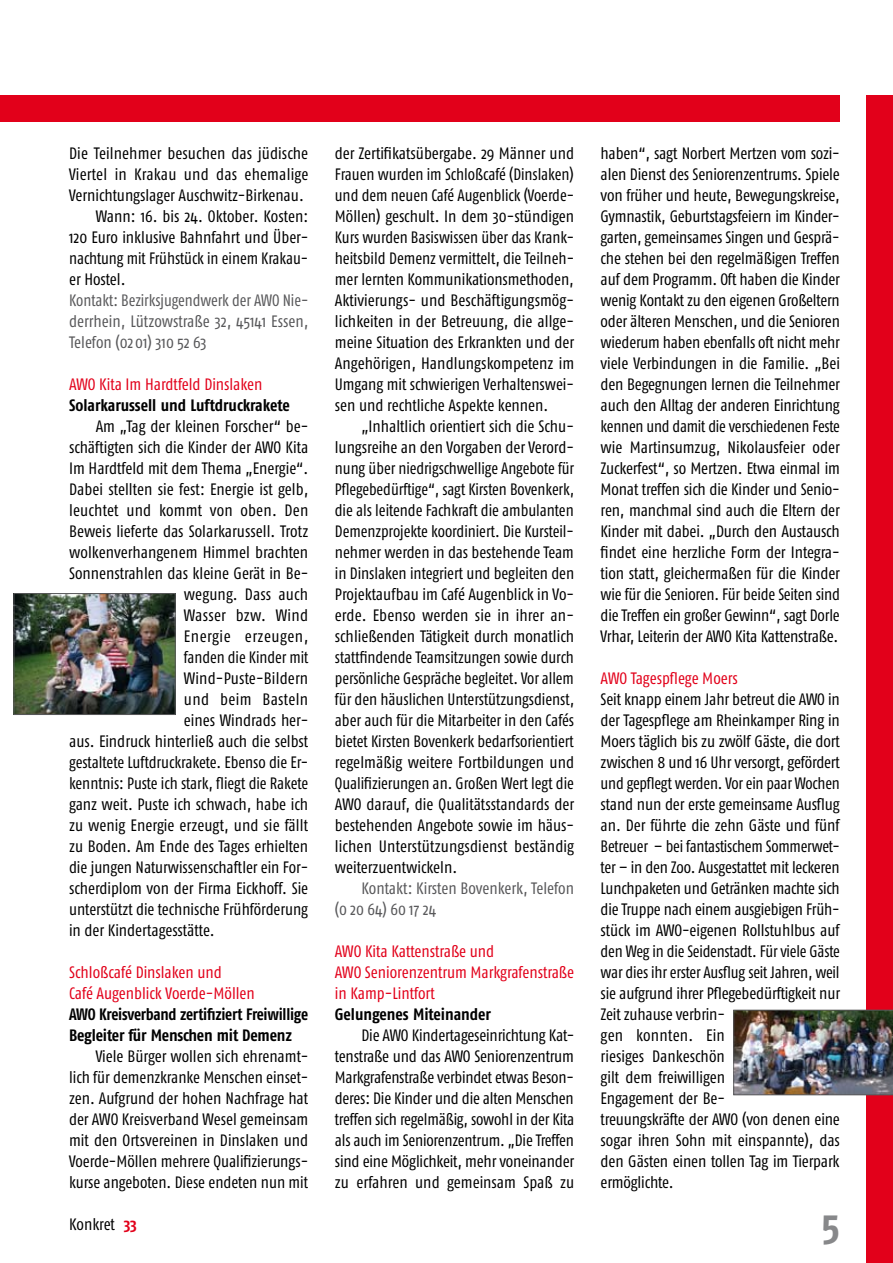
<style>
.page{position:relative;width:893px;height:1263px;background:#fff}
.page>*{position:absolute;margin:0;border:0;box-sizing:border-box;transform-origin:0 0}
.t1{font:700 42px "Fago Co";color:#87888a}
.t2{font:16.5px/21px "Fago Co";letter-spacing:-.005em;color:#000;text-align:justify}
.t3{font:16.5px/21px "Fago Co";color:#e2001a}
.t4{font:16.5px/21px "Fago Co";color:#58585a;text-align:justify;scale:.96 1}
.t5{font:700 16.5px/21px "Fago Co";letter-spacing:-.01em;color:#000;scale:.96 1}
.t6{font:700 16.5px "Fago Co";letter-spacing:-.01em;color:#000}
.t7{font:16.5px "Fago Co";letter-spacing:-.005em;color:#000;scale:.96 1}
.t8{font:16.5px/21px "Fago Co";color:#58585a}
.t9{font:16.5px "Fago Co";letter-spacing:.015em;color:#000}
.t10{font:16.5px "Fago Co";letter-spacing:.035em;color:#000}
.t11{font:16.5px "Fago Co";letter-spacing:.025em;color:#000}
.s1{font-weight:700;color:#e2001a}
</style>
<div class="page">
<div style="left:866px;top:96px;width:27px;height:1167px;background:#e2001a"></div>
<div style="left:0;top:96px;width:840px;height:26px;background:#e2001a"></div>
<img style="left:16px;top:595px;width:157px;height:118px">
<div style="left:14px;top:593px;width:161px;height:122px;border:1px solid #58585a"></div>
<img style="left:733px;top:1010px;width:160px;height:85px">
<p class="t2" style="left:69px;top:142px;width:241px">Die Teilnehmer besuchen das jüdische</p>
<p class="t2" style="left:69px;top:163px;width:241px">Viertel in Krakau und das ehemalige</p>
<p class="t2" style="left:69px;top:184px;width:236px">Vernichtungslager Auschwitz-Birkenau.</p>
<p class="t2" style="left:96px;top:205px;width:214px">Wann: 16. bis 24. Oktober. Kosten:</p>
<p class="t2" style="left:69px;top:226px;width:241px">120 Euro inklusive Bahnfahrt und Über-</p>
<p class="t7" style="left:69px;top:249px;width:251px">nachtung mit Frühstück in einem Krakau-</p>
<p class="t2" style="left:69px;top:268px;width:58px">er Hostel.</p>
<p class="t4" style="left:69px;top:289px;width:251px">Kontakt: Bezirksjugendwerk der AWO Nie&shy;derrhein, Lützowstraße 32, 45141 Essen, Telefon (0201) 310 52 63</p>
<p class="t3" style="left:69px;top:373px;width:195px">AWO Kita Im Hardtfeld Dinslaken</p>
<p class="t6" style="left:69px;top:395px;width:222px">Solarkarussell und Luftdruckrakete</p>
<p class="t2" style="left:96px;top:415px;width:214px">Am „Tag der kleinen Forscher“ be-</p>
<p class="t2" style="left:69px;top:436px;width:241px">schäftigten sich die Kinder der AWO Kita</p>
<p class="t2" style="left:69px;top:457px;width:241px">Im Hardtfeld mit dem Thema „Energie“.</p>
<p class="t2" style="left:69px;top:478px;width:241px">Dabei stellten sie fest: Energie ist gelb,</p>
<p class="t9" style="left:69px;top:501px;width:241px">leuchtet und kommt von oben. Den</p>
<p class="t2" style="left:69px;top:520px;width:241px">Beweis lieferte das Solarkarussell. Trotz</p>
<p class="t2" style="left:69px;top:541px;width:241px">wolkenverhangenem Himmel brachten</p>
<p class="t2" style="left:69px;top:562px;width:241px">Sonnenstrahlen das kleine Gerät in Be-</p>
<p class="t2" style="left:184px;top:583px;width:126px">wegung. Dass auch</p>
<p class="t9" style="left:184px;top:606px;width:126px">Wasser bzw. Wind</p>
<p class="t10" style="left:184px;top:627px;width:126px">Energie erzeugen,</p>
<p class="t7" style="left:184px;top:648px;width:131px">fanden die Kinder mit</p>
<p class="t2" style="left:184px;top:667px;width:126px">Wind-Puste-Bildern</p>
<p class="t11" style="left:184px;top:690px;width:126px">und beim Basteln</p>
<p class="t2" style="left:184px;top:709px;width:126px">eines Windrads her-</p>
<p class="t2" style="left:69px;top:730px;width:241px">aus. Eindruck hinterließ auch die selbst</p>
<p class="t2" style="left:69px;top:751px;width:241px">gestaltete Luftdruckrakete. Ebenso die Er-</p>
<p class="t2" style="left:69px;top:772px;width:241px">kenntnis: Puste ich stark, fliegt die Rakete</p>
<p class="t2" style="left:69px;top:793px;width:241px">ganz weit. Puste ich schwach, habe ich</p>
<p class="t2" style="left:69px;top:814px;width:241px">zu wenig Energie erzeugt, und sie fällt</p>
<p class="t2" style="left:69px;top:835px;width:241px">zu Boden. Am Ende des Tages erhielten</p>
<p class="t2" style="left:69px;top:856px;width:241px">die jungen Naturwissenschaftler ein For-</p>
<p class="t2" style="left:69px;top:877px;width:241px">scherdiplom von der Firma Eickhoff. Sie</p>
<p class="t2" style="left:69px;top:898px;width:240px">unterstützt die technische Frühförderung</p>
<p class="t2" style="left:69px;top:919px;width:147px">in der Kindertagesstätte.</p>
<p class="t3" style="left:69px;top:961px;width:187px">Schloßcafé Dinslaken und<br>Café Augenblick Voerde-Möllen</p>
<p class="t5" style="left:69px;top:1003px;width:250px">AWO Kreisverband zertifiziert Freiwillige<br>Begleiter für Menschen mit Demenz</p>
<p class="t2" style="left:69px;top:1045px;width:241px;text-indent:27px">Viele Bürger wollen sich ehrenamt&shy;lich für demenzkranke Menschen einset&shy;zen. Aufgrund der hohen Nachfrage hat der AWO Kreisverband Wesel gemeinsam mit den Ortsvereinen in Dinslaken und Voerde-Möllen mehrere Qualifizierungs&shy;kurse angeboten. Diese endeten nun mit</p>
<p class="t2" style="left:69px;top:1213px;width:69px">Konkret <span class="s1">33</span></p>
<p class="t2" style="left:335px;top:142px;width:241px">der Zertifikatsübergabe. 29 Männer und Frauen wurden im Schloßcafé (Dinslaken) und dem neuen Café Augenblick (Voerde-Möllen) geschult. In dem 30-stündigen Kurs wurden Basiswissen über das Krank&shy;heitsbild Demenz vermittelt, die Teilneh&shy;mer lernten Kommunikationsmethoden, Aktivierungs- und Beschäftigungsmög&shy;lichkeiten in der Betreuung, die allge&shy;meine Situation des Erkrankten und der Angehörigen, Handlungskompetenz im Umgang mit schwierigen Verhaltenswei&shy;sen und rechtliche Aspekte kennen.</p>
<p class="t2" style="left:335px;top:415px;width:241px;text-indent:27px">„Inhaltlich orientiert sich die Schu&shy;lungsreihe an den Vorgaben der Verord&shy;nung über niedrigschwellige Angebote für Pflegebedürftige“, sagt Kirsten Bovenkerk, die als leitende Fachkraft die ambulanten Demenzprojekte koordiniert. Die Kursteil&shy;nehmer werden in das bestehende Team in Dinslaken integriert und begleiten den Projektaufbau im Café Augenblick in Vo&shy;erde. Ebenso werden sie in ihrer an&shy;schließenden Tätigkeit durch monatlich stattfindende Teamsitzungen sowie durch persönliche Gespräche begleitet. Vor allem für den häuslichen Unterstützungsdienst, aber auch für die Mitarbeiter in den Cafés bietet Kirsten Bovenkerk bedarfsorientiert regelmäßig weitere Fortbildungen und Qualifizierungen an. Großen Wert legt die AWO darauf, die Qualitätsstandards der bestehenden Angebote sowie im häus&shy;lichen Unterstützungsdienst beständig weiterzuentwickeln.</p>
<p class="t8" style="left:335px;top:877px;width:241px;text-indent:27px">Kontakt: Kirsten Bovenkerk, Telefon (0 20 64) 60 17 24</p>
<p class="t3" style="left:335px;top:940px;width:241px">AWO Kita Kattenstraße und<br>AWO Seniorenzentrum Markgrafenstraße in Kamp-Lintfort</p>
<p class="t6" style="left:335px;top:1004px;width:158px">Gelungenes Miteinander</p>
<p class="t2" style="left:335px;top:1024px;width:241px;text-indent:27px">Die AWO Kindertageseinrichtung Kat&shy;tenstraße und das AWO Seniorenzentrum Markgrafenstraße verbindet etwas Beson&shy;deres: Die Kinder und die alten Menschen treffen sich regelmäßig, sowohl in der Kita als auch im Seniorenzentrum. „Die Treffen sind eine Möglichkeit, mehr voneinander zu erfahren und gemeinsam Spaß zu</p>
<p class="t2" style="left:601px;top:142px;width:241px">haben“, sagt Norbert Mertzen vom sozi&shy;alen Dienst des Seniorenzentrums. Spiele von früher und heute, Bewegungskreise, Gymnastik, Geburtstagsfeiern im Kinder&shy;garten, gemeinsames Singen und Gesprä&shy;che stehen bei den regelmäßigen Treffen auf dem Programm. Oft haben die Kinder wenig Kontakt zu den eigenen Großeltern oder älteren Menschen, und die Senioren wiederum haben ebenfalls oft nicht mehr viele Verbindungen in die Familie. „Bei den Begegnungen lernen die Teilnehmer auch den Alltag der anderen Einrichtung kennen und damit die verschiedenen Feste wie Martinsumzug, Nikolausfeier oder Zuckerfest“, so Mertzen. Etwa einmal im Monat treffen sich die Kinder und Senio&shy;ren, manchmal sind auch die Eltern der Kinder mit dabei. „Durch den Austausch findet eine herzliche Form der Integra&shy;tion statt, gleichermaßen für die Kinder wie für die Senioren. Für beide Seiten sind die Treffen ein großer Gewinn“, sagt Dorle Vrhar, Leiterin der AWO Kita Kattenstraße.</p>
<p class="t3" style="left:601px;top:667px;width:139px">AWO Tagespflege Moers</p>
<p class="t2" style="left:601px;top:688px;width:241px;text-align:left">Seit knapp einem Jahr betreut die AWO in der Tagespflege am Rheinkamper Ring in Moers täglich bis zu zwölf Gäste, die dort zwischen 8 und 16 Uhr versorgt, gefördert und gepflegt werden. Vor ein paar Wochen stand nun der erste gemeinsame Ausflug an. Der führte die zehn Gäste und fünf Betreuer – bei fantastischem Sommerwet&shy;ter – in den Zoo. Ausgestattet mit leckeren Lunchpaketen und Getränken machte sich die Truppe nach einem ausgiebigen Früh&shy;stück im AWO-eigenen Rollstuhlbus auf den Weg in die Seidenstadt. Für viele Gäste war dies ihr erster Ausflug seit Jahren, weil sie aufgrund ihrer Pflegebedürftigkeit nur Zeit zuhause verbrin-<br>gen konnten. Ein<br>riesiges Dankeschön<br>gilt dem freiwilligen<br>Engagement der Be-<br>treuungskräfte der AWO (von denen eine sogar ihren Sohn mit einspannte), das den Gästen einen tollen Tag im Tierpark ermöglichte.</p>
<h1 class="t1" style="left:822px;top:1200px;width:19px">5</h1>
</div>
